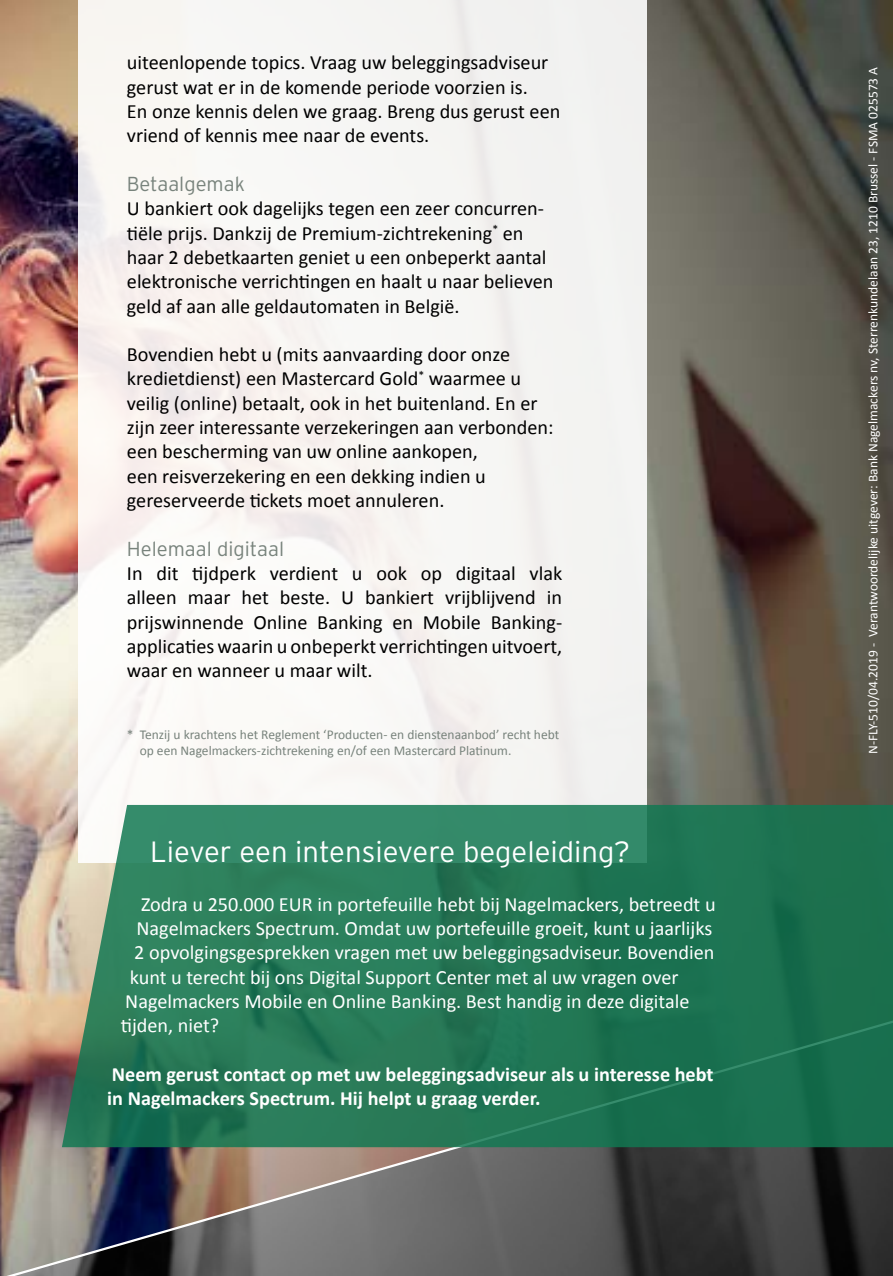
<style>
.page{position:relative;width:893px;height:1276px;background:#fff}
.page>*{position:absolute;margin:0;border:0;box-sizing:border-box;transform-origin:0 0}
.t1{font:300 29.25px "Interstate";color:#fff}
.t2{font:20.25px/24.3px "Calibri";color:#000}
.t3{font:20.25px "Calibri";color:#fff}
.t4{font:700 20.25px/24.3px "Calibri";color:#fff}
.t5{font:300 20.25px "Interstate";color:#78837c}
.t6{font:13.5px/16.2px "Calibri";color:#78837c}
.t7{font:13.5px "Calibri";color:#fff}
</style>
<div class="page">
<img style="left:0;top:0;width:893px;height:997px">
<svg style="left:0;top:997px;width:893px;height:279px;background:#615b5a"></svg>
<div style="left:78px;top:0;width:569px;height:862px;background:#f7f5f2"></div>
<svg style="left:62px;top:805px;width:831px;height:342px;background:#2b7b5a"></svg>
<p class="t2" style="left:127px;top:51px;width:435px">uiteenlopende topics. Vraag uw beleggingsadviseur gerust wat er in de komende periode voorzien is.<br>En onze kennis delen we graag. Breng dus gerust een vriend of kennis mee naar de events.</p>
<p class="t5" style="left:127px;top:172px;width:119px">Betaalgemak</p>
<p class="t2" style="left:127px;top:196px;width:428px">U bankiert ook dagelijks tegen een zeer concurren&shy;tiële prijs. Dankzij de Premium-zichtrekening<sup>*</sup> en haar 2 debetkaarten geniet u een onbeperkt aantal elektronische verrichtingen en haalt u naar believen geld af aan alle geldautomaten in België.</p>
<p class="t2" style="left:127px;top:342px;width:428px">Bovendien hebt u (mits aanvaarding door onze kredietdienst) een Mastercard Gold<sup>*</sup> waarmee u veilig (online) betaalt, ook in het buitenland. En er zijn zeer interessante verzekeringen aan verbonden: een bescherming van uw online aankopen,<br>een reisverzekering en een dekking indien u gereserveerde tickets moet annuleren.</p>
<p class="t5" style="left:127px;top:537px;width:159px">Helemaal digitaal</p>
<p class="t2" style="left:127px;top:561px;width:437px;text-align:justify">In dit tijdperk verdient u ook op digitaal vlak alleen maar het beste. U bankiert vrijblijvend in prijswinnende Online Banking en Mobile Banking&shy;applicaties waarin u onbeperkt verrichtingen uitvoert, waar en wanneer u maar wilt.</p>
<p class="t6" style="left:140px;top:726px;width:421px;text-indent:-13px">* Tenzij u krachtens het Reglement ‘Producten- en dienstenaanbod’ recht hebt op een Nagelmackers-zichtrekening en/of een Mastercard Platinum.</p>
<h1 class="t1" style="left:150px;top:835px;width:482px">Liever een intensievere begeleiding?</h1>
<p class="t3" style="left:141px;top:891px;width:576px">Zodra u 250.000 EUR in portefeuille hebt bij Nagelmackers, betreedt u</p>
<p class="t3" style="left:137px;top:915px;width:577px">Nagelmackers Spectrum. Omdat uw portefeuille groeit, kunt u jaarlijks</p>
<p class="t3" style="left:134px;top:939px;width:582px">2 opvolgingsgesprekken vragen met uw beleggingsadviseur. Bovendien</p>
<p class="t3" style="left:130px;top:964px;width:550px">kunt u terecht bij ons Digital Support Center met al uw vragen over</p>
<p class="t3" style="left:125px;top:988px;width:566px">Nagelmackers Mobile en Online Banking. Best handig in deze digitale</p>
<p class="t3" style="left:121px;top:1012px;width:100px">tijden, niet?</p>
<p class="t4" style="left:107px;top:1062px;width:608px">Neem gerust contact op met uw beleggingsadviseur als u interesse hebt in Nagelmackers Spectrum. Hij helpt u graag verder.</p>
<p class="t7" style="left:865px;top:754px;width:688px;rotate:-90deg">N-FLY-510/04.2019 - Verantwoordelijke uitgever: Bank Nagelmackers nv, Sterrenkundelaan 23, 1210 Brussel - FSMA 025573 A</p>
</div>
